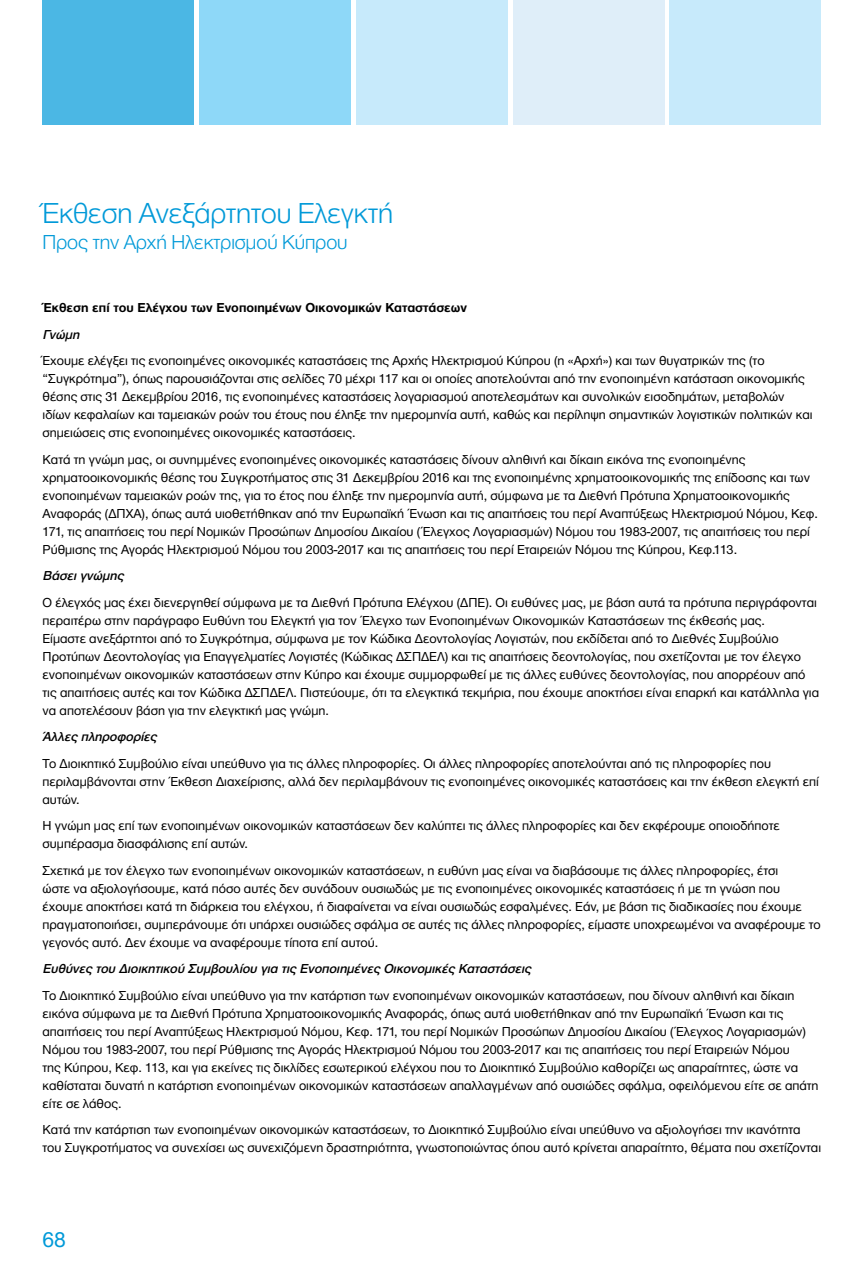
<style>
.page{position:relative;width:864px;height:1263px;background:#fff}
.page>*{position:absolute;margin:0;border:0;box-sizing:border-box;transform-origin:0 0}
.t1{font:300 30px "Helvetica Neue Greek";color:#0099d8}
.t2{font:22.5px "Helvetica Neue Greek";color:#0099d8}
.t3{font:300 21px "Helvetica Neue Greek";color:#0099d8}
.t4{font:13.5px/18px "Helvetica Neue Greek";color:#000}
.t5{font:italic 500 13.5px "Helvetica Neue Greek";color:#000}
.t6{font:700 13.5px "Helvetica Neue Greek";color:#000}
</style>
<div class="page">
<div style="left:43px;top:0;width:151px;height:124px;background:#4bb7e4"></div>
<div style="left:199px;top:0;width:151px;height:124px;background:#8ed8f8"></div>
<div style="left:356px;top:0;width:151px;height:124px;background:#c7eafb"></div>
<div style="left:512px;top:0;width:152px;height:124px;background:#dfeef9"></div>
<div style="left:669px;top:0;width:151px;height:124px;background:#c7eafb"></div>
<h1 class="t1" style="left:43px;top:197px;width:352px">Έκθεση Ανεξάρτητου Ελεγκτή</h1>
<h3 class="t3" style="left:43px;top:231px;width:306px">Προς την Αρχή Ηλεκτρισμού Κύπρου</h3>
<p class="t6" style="left:43px;top:301px;width:426px">Έκθεση επί του Ελέγχου των Ενοποιημένων Οικονομικών Καταστάσεων</p>
<p class="t5" style="left:43px;top:327px;width:38px">Γνώμη</p>
<p class="t4" style="left:43px;top:352px;width:771px">Έχουμε ελέγξει τις ενοποιημένες οικονομικές καταστάσεις της Αρχής Ηλεκτρισμού Κύπρου (η «Αρχή») και των θυγατρικών της (το “Συγκρότημα”), όπως παρουσιάζονται στις σελίδες 70 μέχρι 117 και οι οποίες αποτελούνται από την ενοποιημένη κατάσταση οικονομικής θέσης στις 31 Δεκεμβρίου 2016, τις ενοποιημένες καταστάσεις λογαριασμού αποτελεσμάτων και συνολικών εισοδημάτων, μεταβολών ιδίων κεφαλαίων και ταμειακών ροών του έτους που έληξε την ημερομηνία αυτή, καθώς και περίληψη σημαντικών λογιστικών πολιτικών και σημειώσεις στις ενοποιημένες οικονομικές καταστάσεις.</p>
<p class="t4" style="left:43px;top:450px;width:776px">Κατά τη γνώμη μας, οι συνημμένες ενοποιημένες οικονομικές καταστάσεις δίνουν αληθινή και δίκαιη εικόνα της ενοποιημένης χρηματοοικονομικής θέσης του Συγκροτήματος στις 31 Δεκεμβρίου 2016 και της ενοποιημένης χρηματοοικονομικής της επίδοσης και των ενοποιημένων ταμειακών ροών της, για το έτος που έληξε την ημερομηνία αυτή, σύμφωνα με τα Διεθνή Πρότυπα Χρηματοοικονομικής Αναφοράς (ΔΠΧΑ), όπως αυτά υιοθετήθηκαν από την Ευρωπαϊκή Ένωση και τις απαιτήσεις του περί Αναπτύξεως Ηλεκτρισμού Νόμου, Κεφ.<br>171, τις απαιτήσεις του περί Νομικών Προσώπων Δημοσίου Δικαίου ( Έλεγχος Λογαριασμών) Νόμου του 1983-2007, τις απαιτήσεις του περί Ρύθμισης της Αγοράς Ηλεκτρισμού Νόμου του 2003-2017 και τις απαιτήσεις του περί Εταιρειών Νόμου της Κύπρου, Κεφ.113.</p>
<p class="t5" style="left:43px;top:569px;width:82px">Βάσει γνώμης</p>
<p class="t4" style="left:43px;top:593px;width:777px">Ο έλεγχός μας έχει διενεργηθεί σύμφωνα με τα Διεθνή Πρότυπα Ελέγχου (ΔΠΕ). Οι ευθύνες μας, με βάση αυτά τα πρότυπα περιγράφονται περαιτέρω στην παράγραφο Ευθύνη του Ελεγκτή για τον Έλεγχο των Ενοποιημένων Οικονομικών Καταστάσεων της έκθεσής μας.<br>Είμαστε ανεξάρτητοι από το Συγκρότημα, σύμφωνα με τον Κώδικα Δεοντολογίας Λογιστών, που εκδίδεται από το Διεθνές Συμβούλιο Προτύπων Δεοντολογίας για Επαγγελματίες Λογιστές (Κώδικας ΔΣΠΔΕΛ) και τις απαιτήσεις δεοντολογίας, που σχετίζονται με τον έλεγχο ενοποιημένων οικονομικών καταστάσεων στην Κύπρο και έχουμε συμμορφωθεί με τις άλλες ευθύνες δεοντολογίας, που απορρέουν από τις απαιτήσεις αυτές και τον Κώδικα ΔΣΠΔΕΛ. Πιστεύουμε, ότι τα ελεγκτικά τεκμήρια, που έχουμε αποκτήσει είναι επαρκή και κατάλληλα για να αποτελέσουν βάση για την ελεγκτική μας γνώμη.</p>
<p class="t5" style="left:43px;top:730px;width:116px">Άλλες πληροφορίες</p>
<p class="t4" style="left:43px;top:754px;width:777px">Το Διοικητικό Συμβούλιο είναι υπεύθυνο για τις άλλες πληροφορίες. Οι άλλες πληροφορίες αποτελούνται από τις πληροφορίες που περιλαμβάνονται στην Έκθεση Διαχείρισης, αλλά δεν περιλαμβάνουν τις ενοποιημένες οικονομικές καταστάσεις και την έκθεση ελεγκτή επί αυτών.</p>
<p class="t4" style="left:43px;top:817px;width:738px">Η γνώμη μας επί των ενοποιημένων οικονομικών καταστάσεων δεν καλύπτει τις άλλες πληροφορίες και δεν εκφέρουμε οποιοδήποτε συμπέρασμα διασφάλισης επί αυτών.</p>
<p class="t4" style="left:43px;top:861px;width:779px">Σχετικά με τον έλεγχο των ενοποιημένων οικονομικών καταστάσεων, η ευθύνη μας είναι να διαβάσουμε τις άλλες πληροφορίες, έτσι<br>ώστε να αξιολογήσουμε, κατά πόσο αυτές δεν συνάδουν ουσιωδώς με τις ενοποιημένες οικονομικές καταστάσεις ή με τη γνώση που έχουμε αποκτήσει κατά τη διάρκεια του ελέγχου, ή διαφαίνεται να είναι ουσιωδώς εσφαλμένες. Εάν, με βάση τις διαδικασίες που έχουμε πραγματοποιήσει, συμπεράνουμε ότι υπάρχει ουσιώδες σφάλμα σε αυτές τις άλλες πληροφορίες, είμαστε υποχρεωμένοι να αναφέρουμε το γεγονός αυτό. Δεν έχουμε να αναφέρουμε τίποτα επί αυτού.</p>
<p class="t5" style="left:43px;top:962px;width:490px">Ευθύνες του Διοικητικού Συμβουλίου για τις Ενοποιημένες Οικονομικές Καταστάσεις</p>
<p class="t4" style="left:43px;top:986px;width:777px">Το Διοικητικό Συμβούλιο είναι υπεύθυνο για την κατάρτιση των ενοποιημένων οικονομικών καταστάσεων, που δίνουν αληθινή και δίκαιη εικόνα σύμφωνα με τα Διεθνή Πρότυπα Χρηματοοικονομικής Αναφοράς, όπως αυτά υιοθετήθηκαν από την Ευρωπαϊκή Ένωση και τις απαιτήσεις του περί Αναπτύξεως Ηλεκτρισμού Νόμου, Κεφ. 171, του περί Νομικών Προσώπων Δημοσίου Δικαίου ( Έλεγχος Λογαριασμών)<br>Νόμου του 1983-2007, του περί Ρύθμισης της Αγοράς Ηλεκτρισμού Νόμου του 2003-2017 και τις απαιτήσεις του περί Εταιρειών Νόμου<br>της Κύπρου, Κεφ. 113, και για εκείνες τις δικλίδες εσωτερικού ελέγχου που το Διοικητικό Συμβούλιο καθορίζει ως απαραίτητες, ώστε να καθίσταται δυνατή η κατάρτιση ενοποιημένων οικονομικών καταστάσεων απαλλαγμένων από ουσιώδες σφάλμα, οφειλόμενου είτε σε απάτη είτε σε λάθος.</p>
<p class="t4" style="left:43px;top:1121px;width:779px">Κατά την κατάρτιση των ενοποιημένων οικονομικών καταστάσεων, το Διοικητικό Συμβούλιο είναι υπεύθυνο να αξιολογήσει την ικανότητα του Συγκροτήματος να συνεχίσει ως συνεχιζόμενη δραστηριότητα, γνωστοποιώντας όπου αυτό κρίνεται απαραίτητο, θέματα που σχετίζονται</p>
<h2 class="t2" style="left:43px;top:1227px;width:25px">68</h2>
</div>
